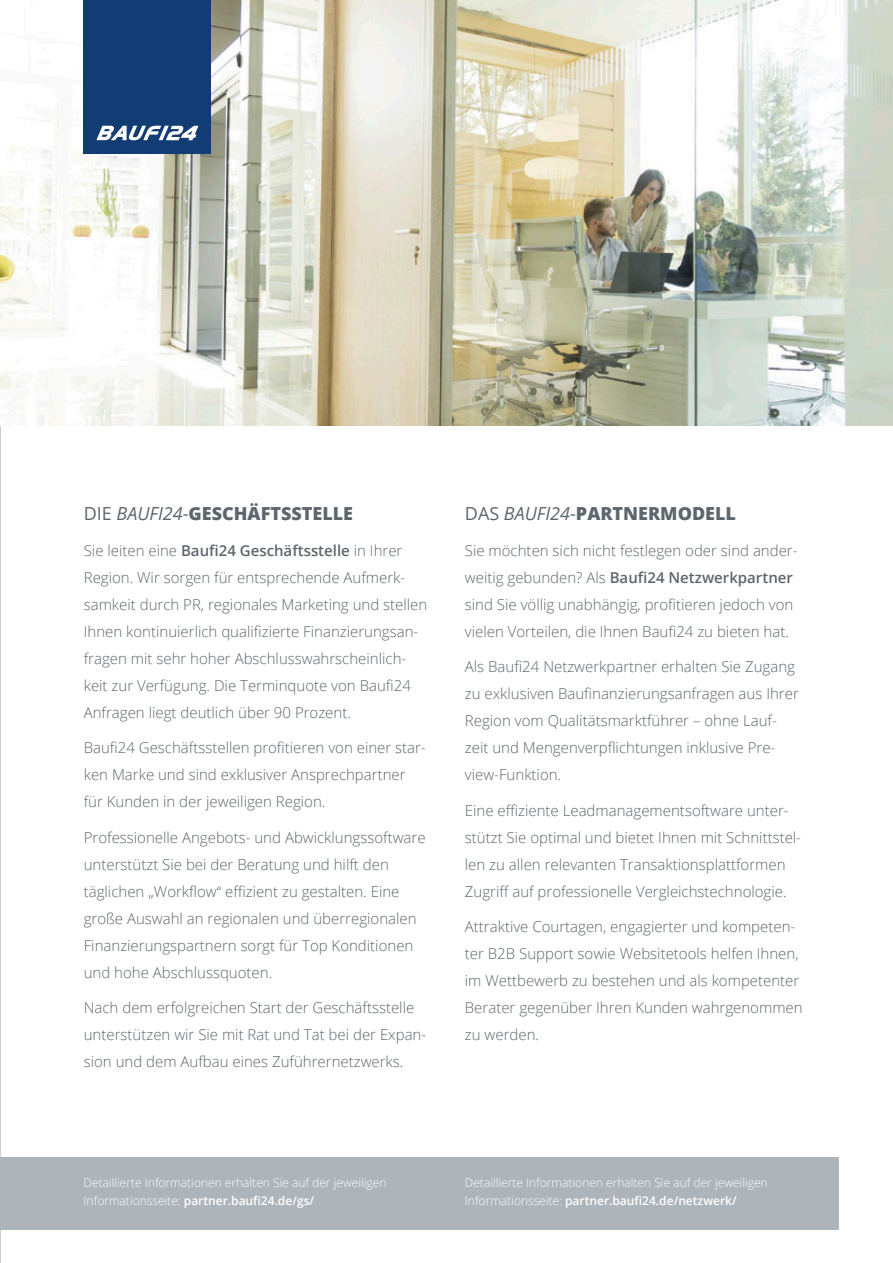
<style>
.page{position:relative;width:893px;height:1263px;background:#fff}
.page>*{position:absolute;margin:0;border:0;box-sizing:border-box;transform-origin:0 0}
.t1{font:800 18px "Open Sans";color:#5c666c}
.t2{font:300 15px/27px "Open Sans";color:#5c666c}
.t3{font:300 12px/18px "Open Sans";color:#fff}
.s1{font-weight:400}
.s2{font-weight:400;font-style:italic}
.s3{font-weight:600}
</style>
<div class="page">
<div style="left:0;top:1157px;width:839px;height:72px;background:#adb5bb"></div>
<img style="left:0;top:0;width:893px;height:425px">
<div style="left:84px;top:0;width:127px;height:153px;background:#113d74"></div>
<svg style="left:96px;top:126px;width:102px;height:14px"></svg>
<p class="t1" style="left:84px;top:500px;width:271px"><span class="s1">DIE</span> <span class="s2">BAUFI24</span><span class="s1">-</span>GESCHÄFTSSTELLE</p>
<p class="t2" style="left:84px;top:536px;width:345px">Sie leiten eine <span class="s3">Baufi24 Geschäftsstelle</span> in Ihrer Region. Wir sorgen für entsprechende Aufmerk&shy;samkeit durch PR, regionales Marketing und stellen Ihnen kontinuierlich qualifizierte Finanzierungsan&shy;fragen mit sehr hoher Abschlusswahrscheinlich&shy;keit zur Verfügung. Die Terminquote von Baufi24<br>Anfragen liegt deutlich über 90 Prozent.</p>
<p class="t2" style="left:84px;top:734px;width:343px">Baufi24 Geschäftsstellen profitieren von einer star&shy;ken Marke und sind exklusiver Ansprechpartner für Kunden in der jeweiligen Region.</p>
<p class="t2" style="left:84px;top:823px;width:343px">Professionelle Angebots- und Abwicklungssoftware unterstützt Sie bei der Beratung und hilft den täglichen „Workflow“ effizient zu gestalten. Eine große Auswahl an regionalen und überregionalen Finanzierungspartnern sorgt für Top Konditionen und hohe Abschlussquoten.</p>
<p class="t2" style="left:84px;top:994px;width:344px">Nach dem erfolgreichen Start der Geschäftsstelle unterstützen wir Sie mit Rat und Tat bei der Expan&shy;sion und dem Aufbau eines Zuführernetzwerks.</p>
<p class="t1" style="left:465px;top:500px;width:273px"><span class="s1">DAS</span> <span class="s2">BAUFI24</span><span class="s1">-</span>PARTNERMODELL</p>
<p class="t2" style="left:465px;top:536px;width:334px">Sie möchten sich nicht festlegen oder sind ander&shy;weitig gebunden? Als <span class="s3">Baufi24 Netzwerkpartner </span>sind Sie völlig unabhängig, profitieren jedoch von vielen Vorteilen, die Ihnen Baufi24 zu bieten hat.</p>
<p class="t2" style="left:465px;top:653px;width:335px">Als Baufi24 Netzwerkpartner erhalten Sie Zugang zu exklusiven Baufinanzierungsanfragen aus Ihrer Region vom Qualitätsmarktführer – ohne Lauf&shy;zeit und Mengenverpflichtungen inklusive Pre&shy;view-Funktion.</p>
<p class="t2" style="left:465px;top:796px;width:338px">Eine effiziente Leadmanagementsoftware unter&shy;stützt Sie optimal und bietet Ihnen mit Schnittstel&shy;len zu allen relevanten Transaktionsplattformen Zugriff auf professionelle Vergleichstechnologie.</p>
<p class="t2" style="left:465px;top:913px;width:339px">Attraktive Courtagen, engagierter und kompeten&shy;ter B2B Support sowie Websitetools helfen Ihnen, im Wettbewerb zu bestehen und als kompetenter Berater gegenüber Ihren Kunden wahrgenommen zu werden.</p>
<p class="t3" style="left:84px;top:1173px;width:304px">Detaillierte Informationen erhalten Sie auf der jeweiligen<br>Informationsseite: <span class="s3">partner.baufi24.de/gs/</span></p>
<p class="t3" style="left:465px;top:1173px;width:304px">Detaillierte Informationen erhalten Sie auf der jeweiligen<br>Informationsseite: <span class="s3">partner.baufi24.de/netzwerk/</span></p>
</div>
